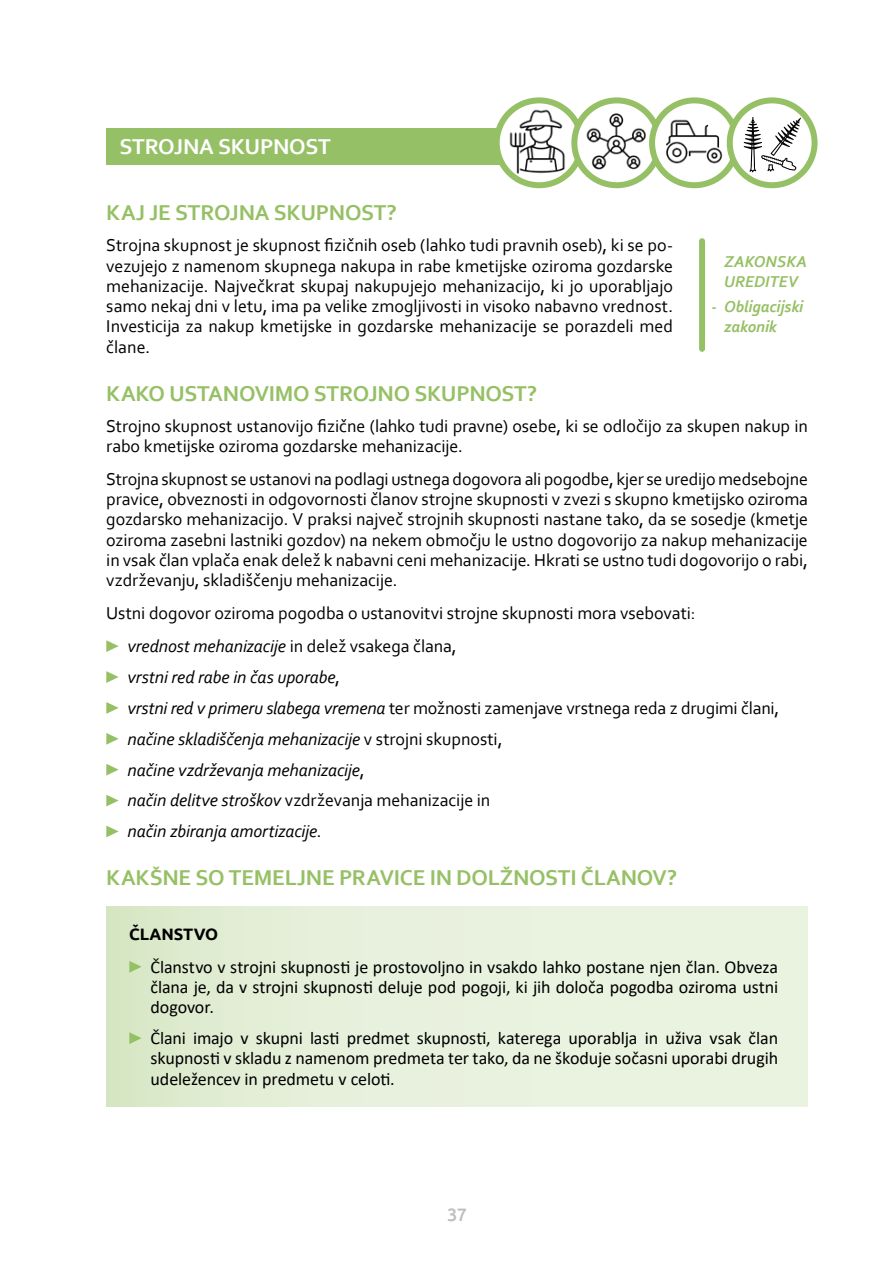
<style>
.page{position:relative;width:893px;height:1263px;background:#fff}
.page>*{position:absolute;margin:0;border:0;box-sizing:border-box;transform-origin:0 0}
.t1{font:700 22.5px "Corbel";letter-spacing:-.01em;color:#96c065}
.t2{font:700 22.5px "Corbel";letter-spacing:-.015em;color:#fff}
.t3{font:18px/20.2px "Corbel";letter-spacing:-.005em;color:#000;text-align:justify}
.t4{font:18px/20.2px "Calibri";letter-spacing:-.005em;color:#000;text-align:justify}
.t5{font:italic 18px/30.9px "Corbel";letter-spacing:-.005em;color:#000}
.t6{font:500 18px "Ubuntu";color:#bcbec0}
.t7{font:italic 700 16.5px/20.2px "Corbel";letter-spacing:-.005em;color:#96c065}
.t8{font:700 16.5px "Ubuntu";letter-spacing:-.005em;color:#000}
.s1{font-style:italic}
.s2{font-style:normal}
</style>
<div class="page">
<div style="left:106px;top:128px;width:662px;height:37px;background:#96c065"></div>
<svg style="left:106px;top:640px;width:13px;height:12px"></svg>
<svg style="left:106px;top:671px;width:13px;height:12px"></svg>
<svg style="left:106px;top:702px;width:13px;height:12px"></svg>
<svg style="left:106px;top:733px;width:13px;height:12px"></svg>
<svg style="left:106px;top:764px;width:13px;height:11px"></svg>
<svg style="left:106px;top:795px;width:13px;height:11px"></svg>
<svg style="left:106px;top:825px;width:13px;height:12px"></svg>
<div style="left:699px;top:241px;width:6px;height:108px;background:#96c065"></div>
<div style="left:106px;top:906px;width:702px;height:200px;background:linear-gradient(to right,#deebcf,#eef4e6)"></div>
<svg style="left:129px;top:961px;width:13px;height:12px"></svg>
<svg style="left:129px;top:1032px;width:13px;height:12px"></svg>
<svg style="left:497px;top:100px;width:84px;height:85px"></svg>
<img style="left:505px;top:107px;width:71px;height:71px">
<div style="left:494px;top:97px;width:90px;height:91px;border:6px solid #96c065;border-radius:50%"></div>
<svg style="left:574px;top:100px;width:85px;height:85px"></svg>
<img style="left:581px;top:106px;width:71px;height:71px">
<div style="left:571px;top:97px;width:91px;height:91px;border:6px solid #96c065;border-radius:50%"></div>
<svg style="left:652px;top:100px;width:85px;height:85px"></svg>
<img style="left:657px;top:106px;width:71px;height:71px">
<div style="left:649px;top:97px;width:91px;height:91px;border:6px solid #96c065;border-radius:50%"></div>
<svg style="left:730px;top:100px;width:84px;height:85px"></svg>
<svg style="left:744px;top:117px;width:57px;height:55px"></svg>
<div style="left:727px;top:97px;width:90px;height:91px;border:6px solid #96c065;border-radius:50%"></div>
<p class="t2" style="left:119px;top:133px;width:213px">STROJNA SKUPNOST</p>
<p class="t1" style="left:106px;top:199px;width:292px">KAJ JE STROJNA SKUPNOST?</p>
<p class="t3" style="left:106px;top:235px;width:568px">Strojna skupnost je skupnost fizičnih oseb (lahko tudi pravnih oseb), ki se po&shy;vezujejo z namenom skupnega nakupa in rabe kmetijske oziroma gozdarske mehanizacije. Največkrat skupaj nakupujejo mehanizacijo, ki jo uporabljajo samo nekaj dni v letu, ima pa velike zmogljivosti in visoko nabavno vrednost.<br>Investicija za nakup kmetijske in gozdarske mehanizacije se porazdeli med člane.</p>
<p class="t1" style="left:106px;top:379px;width:432px">KAKO USTANOVIMO STROJNO SKUPNOST?</p>
<p class="t3" style="left:106px;top:415px;width:703px">Strojno skupnost ustanovijo fizične (lahko tudi pravne) osebe, ki se odločijo za skupen nakup in rabo kmetijske oziroma gozdarske mehanizacije.</p>
<p class="t3" style="left:106px;top:468px;width:703px">Strojna skupnost se ustanovi na podlagi ustnega dogovora ali pogodbe, kjer se uredijo medsebojne pravice, obveznosti in odgovornosti članov strojne skupnosti v zvezi s skupno kmetijsko oziroma gozdarsko mehanizacijo. V praksi največ strojnih skupnosti nastane tako, da se sosedje (kmetje oziroma zasebni lastniki gozdov) na nekem območju le ustno dogovorijo za nakup mehanizacije in vsak član vplača enak delež k nabavni ceni mehanizacije. Hkrati se ustno tudi dogovorijo o rabi, vzdrževanju, skladiščenju mehanizacije.</p>
<p class="t3" style="left:128px;top:596px;width:569px;line-height:33px;text-indent:-21px">Ustni dogovor oziroma pogodba o ustanovitvi strojne skupnosti mora vsebovati: <span class="s1">vrednost mehanizacije</span> in delež vsakega člana,</p>
<p class="t5" style="left:128px;top:661px;width:653px">vrstni red rabe in čas uporabe<span class="s2">,<br></span>vrstni red v primeru slabega vremena <span class="s2">ter možnosti zamenjave vrstnega reda z drugimi člani, </span>načine skladiščenja mehanizacije <span class="s2">v strojni skupnosti,<br></span>načine vzdrževanja mehanizacije<span class="s2">,<br></span>način delitve stroškov <span class="s2">vzdrževanja mehanizacije in<br></span>način zbiranja amortizacije<span class="s2">.</span></p>
<p class="t1" style="left:106px;top:863px;width:572px">KAKŠNE SO TEMELJNE PRAVICE IN DOLŽNOSTI ČLANOV?</p>
<p class="t7" style="left:724px;top:251px;width:85px">ZAKONSKA<br>UREDITEV</p>
<p class="t7" style="left:724px;top:296px;width:81px;text-indent:-13px">- Obligacijski zakonik</p>
<p class="t8" style="left:129px;top:924px;width:90px">ČLANSTVO</p>
<p class="t4" style="left:151px;top:956px;width:629px">Članstvo v strojni skupnosti je prostovoljno in vsakdo lahko postane njen član. Obveza člana je, da v strojni skupnosti deluje pod pogoji, ki jih določa pogodba oziroma ustni dogovor.</p>
<p class="t4" style="left:151px;top:1027px;width:629px">Člani imajo v skupni lasti predmet skupnosti, katerega uporablja in uživa vsak član skupnosti v skladu z namenom predmeta ter tako, da ne škoduje sočasni uporabi drugih udeležencev in predmetu v celoti.</p>
<p class="t6" style="left:447px;top:1203px;width:21px">37</p>
</div>
